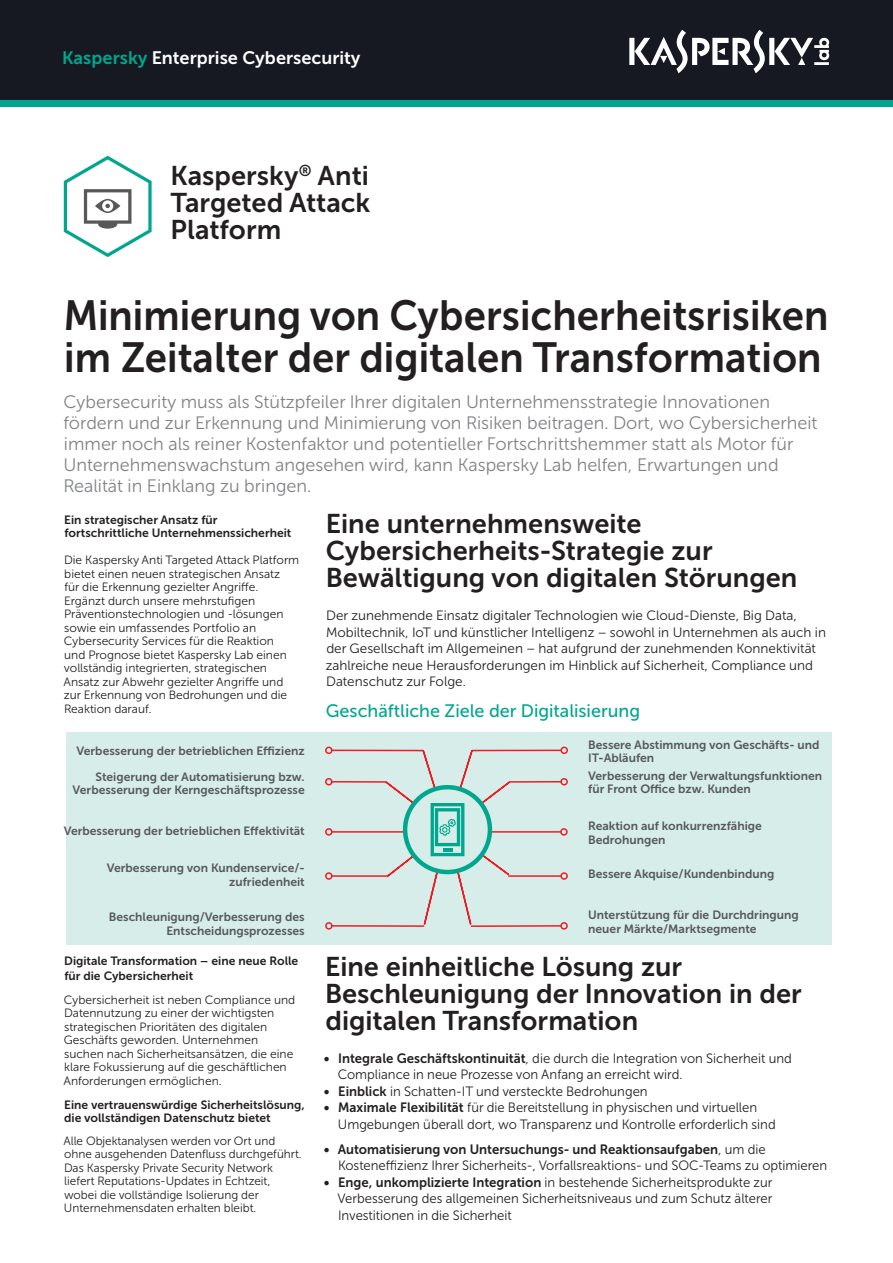
<style>
.page{position:relative;width:893px;height:1263px;background:#fff}
.page>*{position:absolute;margin:0;border:0;box-sizing:border-box;transform-origin:0 0}
.t1{font:42px/42px "Museo Sans Cyrl 700";color:#231f20;scale:.95 1}
.t2{font:27px/27px "Museo Sans Cyrl 700";color:#231f20}
.t3{font:18px/21px "Museo Sans Cyrl 300";color:#808285}
.t4{font:18px "Museo Sans Cyrl 500";color:#00a78e}
.t5{font:18px "Museo Sans Cyrl 700";color:#fff}
.t6{font:13.5px/16.5px "Museo Sans Cyrl 300";color:#231f20}
.t7{font:13.5px "Museo Sans Cyrl 700";color:#231f20}
.t8{font:12px/13.5px "Museo Sans Cyrl 300";color:#231f20}
.t9{font:12px/13.5px "Museo Sans Cyrl 700";color:#57585a}
.t10{font:12px/13.5px "Museo Sans Cyrl 700";color:#231f20}
.s1{color:#00a78e}
.s2{font-family:"Museo Sans Cyrl 700"}
.s3{font-family:"Museo Sans Cyrl 300"}
</style>
<div class="page">
<div style="left:0;top:0;width:893px;height:100px;background:#161922"></div>
<div style="left:0;top:100px;width:893px;height:6px;background:#00a78e"></div>
<svg style="left:629px;top:30px;width:200px;height:43px"></svg>
<svg style="left:64px;top:156px;width:88px;height:101px"></svg>
<div style="left:66px;top:732px;width:766px;height:213px;background:#d6ede9"></div>
<hr style="left:332px;top:831px;width:229px;height:2px;background:#ee1d23">
<div style="left:325px;top:828px;width:8px;height:8px;border:2px solid #ee1d23;border-radius:50%"></div>
<div style="left:560px;top:828px;width:8px;height:8px;border:2px solid #ee1d23;border-radius:50%"></div>
<hr style="left:332px;top:749px;width:91px;height:2px;background:#ee1d23">
<div style="left:325px;top:746px;width:8px;height:8px;border:2px solid #ee1d23;border-radius:50%"></div>
<hr style="left:472px;top:750px;width:89px;height:1px;background:#ee1d23">
<div style="left:560px;top:746px;width:8px;height:8px;border:2px solid #ee1d23;border-radius:50%"></div>
<hr style="left:332px;top:781px;width:54px;height:2px;background:#ee1d23">
<div style="left:325px;top:778px;width:8px;height:7px;border:2px solid #ee1d23;border-radius:50%"></div>
<hr style="left:510px;top:781px;width:51px;height:2px;background:#ee1d23">
<div style="left:560px;top:778px;width:8px;height:7px;border:2px solid #ee1d23;border-radius:50%"></div>
<hr style="left:332px;top:875px;width:54px;height:2px;background:#ee1d23">
<div style="left:325px;top:872px;width:8px;height:8px;border:2px solid #ee1d23;border-radius:50%"></div>
<hr style="left:509px;top:875px;width:52px;height:2px;background:#ee1d23">
<div style="left:560px;top:872px;width:8px;height:8px;border:2px solid #ee1d23;border-radius:50%"></div>
<svg style="left:384px;top:749px;width:128px;height:177px"></svg>
<hr style="left:332px;top:925px;width:92px;height:2px;background:#ee1d23">
<div style="left:325px;top:922px;width:8px;height:8px;border:2px solid #ee1d23;border-radius:50%"></div>
<hr style="left:471px;top:925px;width:90px;height:2px;background:#ee1d23">
<div style="left:560px;top:922px;width:8px;height:8px;border:2px solid #ee1d23;border-radius:50%"></div>
<h3 class="t5" style="left:62px;top:48px;width:300px"><span class="s1">Kaspersky</span> Enterprise Cybersecurity</h3>
<h2 class="t2" style="left:171px;top:162px;width:201px;text-align:justify">Kaspersky<sup>®</sup> Anti Targeted Attack Platform</h2>
<h1 class="t1" style="left:64px;top:294px;width:806px">Minimierung von Cybersicherheitsrisiken im Zeitalter der digitalen Transformation</h1>
<p class="t3" style="left:63px;top:391px;width:755px">Cybersecurity muss als Stützpfeiler Ihrer digitalen Unternehmensstrategie Innovationen fördern und zur Erkennung und Minimierung von Risiken beitragen. Dort, wo Cybersicherheit immer noch als reiner Kostenfaktor und potentieller Fortschrittshemmer statt als Motor für Unternehmenswachstum angesehen wird, kann Kaspersky Lab helfen, Erwartungen und Realität in Einklang zu bringen.</p>
<p class="t10" style="left:64px;top:513px;width:229px">Ein strategischer Ansatz für fortschrittliche Unternehmenssicherheit</p>
<p class="t8" style="left:63px;top:553px;width:237px">Die Kaspersky Anti Targeted Attack Platform bietet einen neuen strategischen Ansatz<br>für die Erkennung gezielter Angriffe.<br>Ergänzt durch unsere mehrstufigen Präventionstechnologien und -lösungen sowie ein umfassendes Portfolio an Cybersecurity Services für die Reaktion<br>und Prognose bietet Kaspersky Lab einen vollständig integrierten, strategischen Ansatz zur Abwehr gezielter Angriffe und zur Erkennung von Bedrohungen und die Reaktion darauf.</p>
<p class="t9" style="left:77px;top:737px;width:230px;line-height:26.2px;text-align:right">Verbesserung der betrieblichen Effizienz<br>Steigerung der Automatisierung bzw.</p>
<p class="t9" style="left:73px;top:783px;width:234px">Verbesserung der Kerngeschäftsprozesse</p>
<p class="t9" style="left:64px;top:824px;width:242px">Verbesserung der betrieblichen Effektivität</p>
<p class="t9" style="left:107px;top:861px;width:199px;text-align:right">Verbesserung von Kundenservice/- zufriedenheit</p>
<p class="t9" style="left:109px;top:910px;width:197px;text-align:right">Beschleunigung/Verbesserung des<br>Entscheidungsprozesses</p>
<p class="t10" style="left:64px;top:953px;width:236px;line-height:15px">Digitale Transformation – eine neue Rolle für die Cybersicherheit</p>
<p class="t8" style="left:63px;top:993px;width:233px">Cybersicherheit ist neben Compliance und Datennutzung zu einer der wichtigsten strategischen Prioritäten des digitalen Geschäfts geworden. Unternehmen suchen nach Sicherheitsansätzen, die eine klare Fokussierung auf die geschäftlichen Anforderungen ermöglichen.</p>
<p class="t10" style="left:64px;top:1098px;width:242px">Eine vertrauenswürdige Sicherheitslösung, die vollständigen Datenschutz bietet</p>
<p class="t8" style="left:63px;top:1134px;width:240px">Alle Objektanalysen werden vor Ort und ohne ausgehenden Datenfluss durchgeführt.<br>Das Kaspersky Private Security Network liefert Reputations-Updates in Echtzeit, wobei die vollständige Isolierung der Unternehmensdaten erhalten bleibt.</p>
<h2 class="t2" style="left:326px;top:510px;width:473px">Eine unternehmensweite<br>Cybersicherheits-Strategie zur<br>Bewältigung von digitalen Störungen</h2>
<p class="t6" style="left:326px;top:607px;width:502px">Der zunehmende Einsatz digitaler Technologien wie Cloud-Dienste, Big Data, Mobiltechnik, IoT und künstlicher Intelligenz – sowohl in Unternehmen als auch in der Gesellschaft im Allgemeinen – hat aufgrund der zunehmenden Konnektivität zahlreiche neue Herausforderungen im Hinblick auf Sicherheit, Compliance und Datenschutz zur Folge.</p>
<h3 class="t4" style="left:326px;top:701px;width:316px">Geschäftliche Ziele der Digitalisierung</h3>
<p class="t9" style="left:588px;top:738px;width:233px">Bessere Abstimmung von Geschäfts- und<br>IT-Abläufen</p>
<p class="t9" style="left:588px;top:769px;width:235px">Verbesserung der Verwaltungsfunktionen für Front Office bzw. Kunden</p>
<p class="t9" style="left:588px;top:819px;width:175px">Reaktion auf konkurrenzfähige<br>Bedrohungen</p>
<p class="t9" style="left:588px;top:867px;width:188px">Bessere Akquise/Kundenbindung</p>
<p class="t9" style="left:588px;top:908px;width:212px">Unterstützung für die Durchdringung neuer Märkte/Marktsegmente</p>
<h2 class="t2" style="left:325px;top:953px;width:478px">Eine einheitliche Lösung zur<br>Beschleunigung der Innovation in der digitalen Transformation</h2>
<p class="t6" style="left:338px;top:1050px;width:456px;text-indent:-14px"><span class="s2">• Integrale Geschäftskontinuität</span>, die durch die Integration von Sicherheit und<br>Compliance in neue Prozesse von Anfang an erreicht wird.</p>
<p class="t6" style="left:324px;top:1083px;width:326px"><span class="s2">• Einblick</span> in Schatten-IT und versteckte Bedrohungen</p>
<p class="t6" style="left:338px;top:1099px;width:439px;text-indent:-14px"><span class="s2">• Maximale Flexibilität</span> für die Bereitstellung in physischen und virtuellen<br>Umgebungen überall dort, wo Transparenz und Kontrolle erforderlich sind</p>
<p class="t7" style="left:324px;top:1141px;width:444px">• Automatisierung von Untersuchungs- und Reaktionsaufgaben<span class="s3">, um die</span></p>
<p class="t6" style="left:338px;top:1157px;width:491px">Kosteneffizienz Ihrer Sicherheits-, Vorfallsreaktions- und SOC-Teams zu optimieren</p>
<p class="t6" style="left:338px;top:1174px;width:436px;text-align:justify;text-indent:-14px"><span class="s2">• Enge, unkomplizierte Integration</span> in bestehende Sicherheitsprodukte zur Verbesserung des allgemeinen Sicherheitsniveaus und zum Schutz älterer Investitionen in die Sicherheit</p>
</div>
